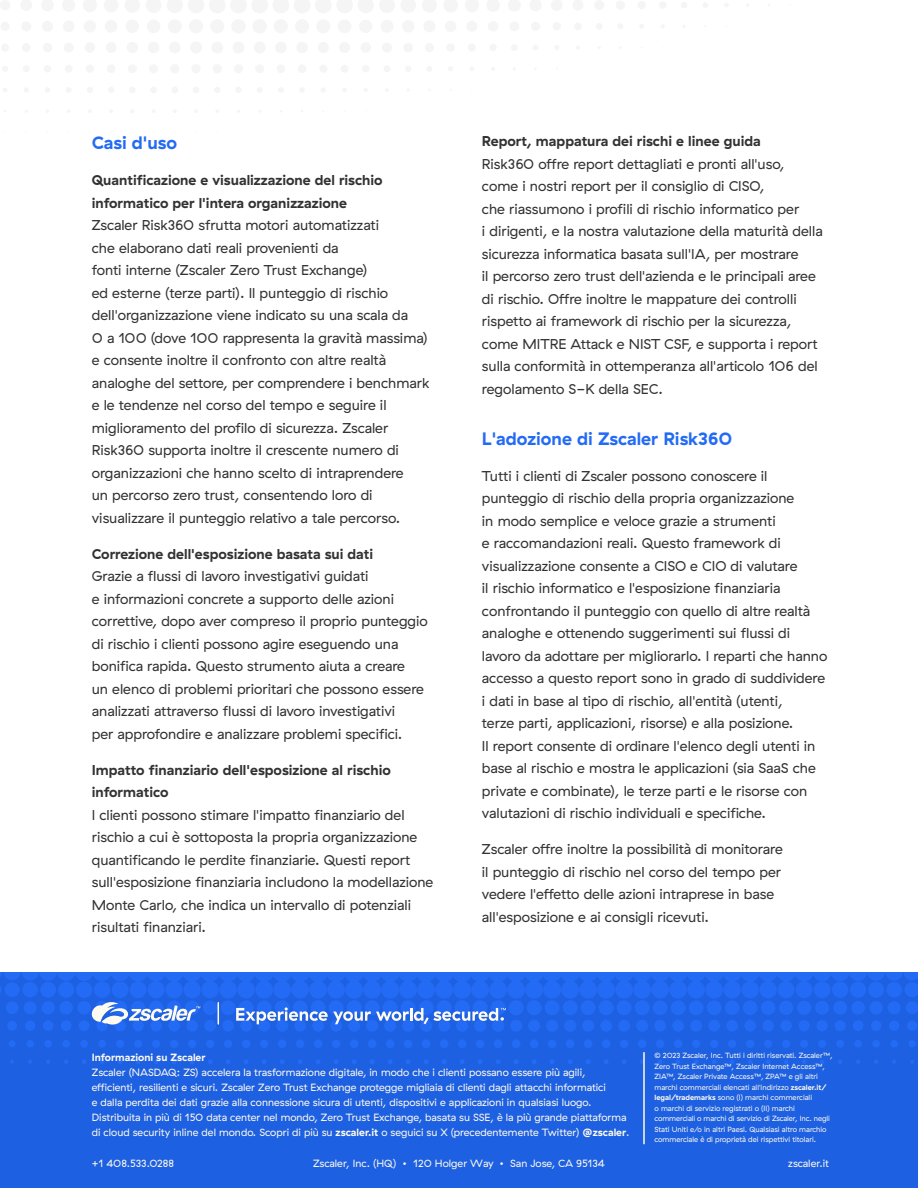
<style>
.page{position:relative;width:918px;height:1188px;background:#fff}
.page>*{position:absolute;margin:0;border:0;box-sizing:border-box;transform-origin:0 0}
.t1{font:700 18px "GT Haptik ZS";color:#236bf5}
.t2{font:14.25px/22.5px "GT Haptik ZS";color:#323232}
.t3{font:700 14.25px/22.5px "GT Haptik ZS";color:#323232}
.t4{font:10.5px/15px "GT Haptik ZS";color:#fffaee}
.t5{font:700 10.5px "GT Haptik ZS";color:#fffaee}
.t6{font:7.5px/10.5px "GT Haptik ZS";color:#fffbf1}
.s1{font-weight:700}
.s2{color:#fffaee}
</style>
<div class="page">
<div style="left:0;top:972px;width:918px;height:216px;background:#1d60e1"></div>
<svg style="left:0;top:972px;width:918px;height:108px"></svg>
<svg style="left:92px;top:1000px;width:108px;height:26px"></svg>
<svg style="left:218px;top:1003px;width:1px;height:21px"></svg>
<svg style="left:236px;top:1007px;width:270px;height:17px"></svg>
<hr style="left:643px;top:1053px;width:2px;height:91px;background:#fffaee">
<p class="t1" style="left:92px;top:132px;width:87px">Casi d'uso</p>
<p class="t3" style="left:92px;top:169px;width:292px">Quantificazione e visualizzazione del rischio informatico per l'intera organizzazione</p>
<p class="t2" style="left:92px;top:214px;width:339px">Zscaler Risk360 sfrutta motori automatizzati<br>che elaborano dati reali provenienti da<br>fonti interne (Zscaler Zero Trust Exchange)<br>ed esterne (terze parti). Il punteggio di rischio dell'organizzazione viene indicato su una scala da<br>0 a 100 (dove 100 rappresenta la gravità massima) e consente inoltre il confronto con altre realtà analoghe del settore, per comprendere i benchmark e le tendenze nel corso del tempo e seguire il miglioramento del profilo di sicurezza. Zscaler Risk360 supporta inoltre il crescente numero di organizzazioni che hanno scelto di intraprendere<br>un percorso zero trust, consentendo loro di visualizzare il punteggio relativo a tale percorso.</p>
<p class="t3" style="left:92px;top:543px;width:283px">Correzione dell'esposizione basata sui dati</p>
<p class="t2" style="left:92px;top:565px;width:337px">Grazie a flussi di lavoro investigativi guidati<br>e informazioni concrete a supporto delle azioni correttive, dopo aver compreso il proprio punteggio di rischio i clienti possono agire eseguendo una bonifica rapida. Questo strumento aiuta a creare<br>un elenco di problemi prioritari che possono essere analizzati attraverso flussi di lavoro investigativi<br>per approfondire e analizzare problemi specifici.</p>
<p class="t3" style="left:92px;top:759px;width:301px">Impatto finanziario dell'esposizione al rischio informatico</p>
<p class="t2" style="left:92px;top:804px;width:343px">I clienti possono stimare l'impatto finanziario del rischio a cui è sottoposta la propria organizzazione quantificando le perdite finanziarie. Questi report sull'esposizione finanziaria includono la modellazione Monte Carlo, che indica un intervallo di potenziali risultati finanziari.</p>
<p class="t3" style="left:482px;top:130px;width:280px">Report, mappatura dei rischi e linee guida</p>
<p class="t2" style="left:482px;top:153px;width:342px">Risk360 offre report dettagliati e pronti all'uso, come i nostri report per il consiglio di CISO,<br>che riassumono i profili di rischio informatico per<br>i dirigenti, e la nostra valutazione della maturità della sicurezza informatica basata sull'IA, per mostrare<br>il percorso zero trust dell'azienda e le principali aree di rischio. Offre inoltre le mappature dei controlli rispetto ai framework di rischio per la sicurezza, come MITRE Attack e NIST CSF, e supporta i report sulla conformità in ottemperanza all'articolo 106 del regolamento S-K della SEC.</p>
<p class="t1" style="left:482px;top:428px;width:252px">L'adozione di Zscaler Risk360</p>
<p class="t2" style="left:482px;top:465px;width:347px">Tutti i clienti di Zscaler possono conoscere il punteggio di rischio della propria organizzazione<br>in modo semplice e veloce grazie a strumenti<br>e raccomandazioni reali. Questo framework di visualizzazione consente a CISO e CIO di valutare<br>il rischio informatico e l'esposizione finanziaria confrontando il punteggio con quello di altre realtà analoghe e ottenendo suggerimenti sui flussi di lavoro da adottare per migliorarlo. I reparti che hanno accesso a questo report sono in grado di suddividere i dati in base al tipo di rischio, all'entità (utenti,<br>terze parti, applicazioni, risorse) e alla posizione.<br>Il report consente di ordinare l'elenco degli utenti in base al rischio e mostra le applicazioni (sia SaaS che private e combinate), le terze parti e le risorse con valutazioni di rischio individuali e specifiche.</p>
<p class="t2" style="left:482px;top:838px;width:302px">Zscaler offre inoltre la possibilità di monitorare il punteggio di rischio nel corso del tempo per vedere l'effetto delle azioni intraprese in base all'esposizione e ai consigli ricevuti.</p>
<p class="t5" style="left:92px;top:1051px;width:115px">Informazioni su Zscaler</p>
<p class="t4" style="left:92px;top:1064px;width:539px">Zscaler (NASDAQ: ZS) accelera la trasformazione digitale, in modo che i clienti possano essere più agili, efficienti, resilienti e sicuri. Zscaler Zero Trust Exchange protegge migliaia di clienti dagli attacchi informatici<br>e dalla perdita dei dati grazie alla connessione sicura di utenti, dispositivi e applicazioni in qualsiasi luogo.<br>Distribuita in più di 150 data center nel mondo, Zero Trust Exchange, basata su SSE, è la più grande piattaforma di cloud security inline del mondo. Scopri di più su <span class="s1">zscaler.it</span> o seguici su X (precedentemente Twitter) <span class="s1">@zscaler</span>.</p>
<p class="t6" style="left:654px;top:1050px;width:180px"><span class="s2">© 2023 Zscaler, Inc. Tutti i diritti riservati. Zscaler™, Zero Trust Exchange™, Zscaler Internet Access™, ZIA™, Zscaler Private Access™, ZPA™ e gli altri marchi commerciali elencati all'indirizzo</span> <span class="s1">zscaler.it/ legal/trademarks</span> sono (I) marchi commerciali<br>o marchi di servizio registrati o (II) marchi commerciali o marchi di servizio di Zscaler, Inc. negli Stati Uniti e/o in altri Paesi. Qualsiasi altro marchio commerciale è di proprietà dei rispettivi titolari.</p>
<p class="t4" style="left:92px;top:1156px;width:84px">+1 408.533.0288</p>
<p class="t4" style="left:313px;top:1156px;width:293px">Zscaler, Inc. (HQ) • 120 Holger Way • San Jose, CA 95134</p>
<p class="t4" style="left:788px;top:1156px;width:42px">zscaler.it</p>
</div>
